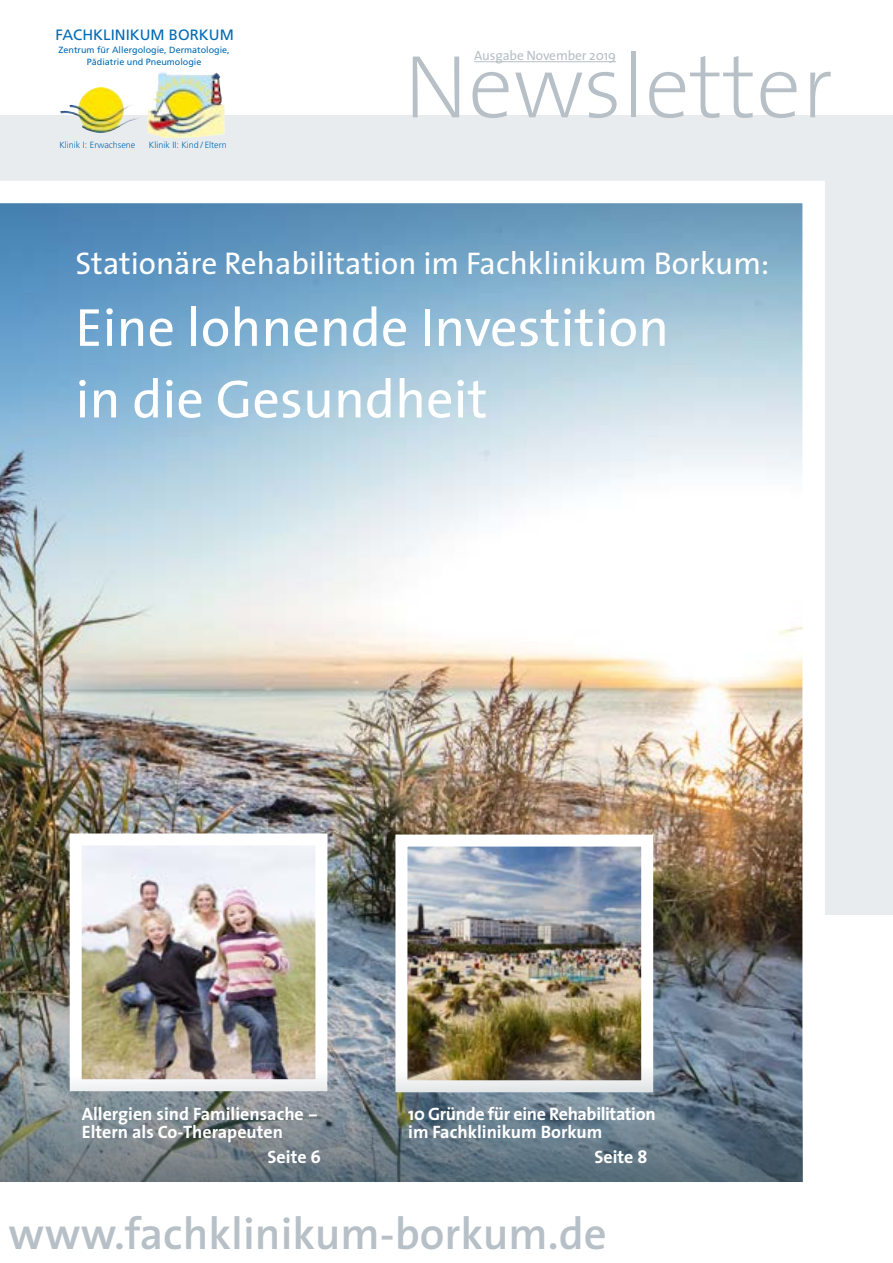
<style>
.page{position:relative;width:893px;height:1263px;background:#fff}
.page>*{position:absolute;margin:0;border:0;box-sizing:border-box;transform-origin:0 0}
.headlines{font:200 90px "The Sans";color:#b6c0c6}
.grafiken{font:54px "The Sans";color:#fff}
.headlines-2{font:600 45px "The Sans";color:#b6c0c6}
.grafiken-2{font:31.5px "The Sans";color:#fff}
.grafiken-3{font:700 18px/18px "The Sans";color:#fff}
.grafiken-4{font:700 18px/18px "The Sans";letter-spacing:-.02em;color:#fff}
.fliesstext{font:15px "Frutiger";color:#006ab3}
.grafiken-5{font:13.5px "The Sans";letter-spacing:-.01em;color:#b6c0c6}
.t1{font:9px "Frutiger";color:#006ab3}
.fliesstext-2{font:300 9px "Frutiger";color:#006ab3}
</style>
<div class="page">
<div style="left:0;top:115px;width:893px;height:800px;background:#e9ecee"></div>
<img style="left:0;top:181px;width:825px;height:1001px">
<hr style="left:474px;top:61px;width:142px;height:1px;background:#b6c0c6">
<img style="left:60px;top:87px;width:40px;height:28px">
<img style="left:153px;top:72px;width:9px;height:27px">
<img style="left:83px;top:846px;width:231px;height:221px">
<div style="left:70px;top:833px;width:257px;height:258px;border:12px solid #fff"></div>
<img style="left:408px;top:847px;width:232px;height:220px">
<div style="left:395px;top:834px;width:258px;height:258px;border:12px solid #fff"></div>
<img style="left:0;top:1067px;width:802px;height:115px">
<p class="fliesstext" style="left:56px;top:26px;width:180px">FACHKLINIKUM BORKUM</p>
<p class="t1" style="left:59px;top:44px;width:173px">Zentrum für Allergologie, Dermatologie,</p>
<p class="t1" style="left:87px;top:56px;width:116px">Pädiatrie und Pneumologie</p>
<p class="fliesstext-2" style="left:59px;top:139px;width:78px">Klinik I: Erwachsene</p>
<p class="fliesstext-2" style="left:149px;top:140px;width:79px">Klinik II: Kind / Eltern</p>
<p class="grafiken-5" style="left:474px;top:44px;width:143px">Ausgabe November 2019</p>
<p class="headlines" style="left:404px;top:29px;width:431px">Newsletter</p>
<p class="grafiken-2" style="left:75px;top:237px;width:695px">Stationäre Rehabilitation im Fachklinikum Borkum:</p>
<p class="grafiken" style="left:75px;top:283px;width:595px">Eine lohnende Investition</p>
<p class="grafiken" style="left:75px;top:354px;width:414px">in die Gesundheit</p>
<p class="grafiken-3" style="left:82px;top:1105px;width:238px">Allergien sind Familiensache -<br>Eltern als Co-Therapeuten</p>
<p class="grafiken-3" style="left:268px;top:1147px;width:55px">Seite 6</p>
<p class="grafiken-4" style="left:408px;top:1105px;width:249px">10 Gründe für eine Rehabilitation im Fachklinikum Borkum</p>
<p class="grafiken-3" style="left:594px;top:1147px;width:55px">Seite 8</p>
<p class="headlines-2" style="left:9px;top:1204px;width:600px">www.fachklinikum-borkum.de</p>
</div>
